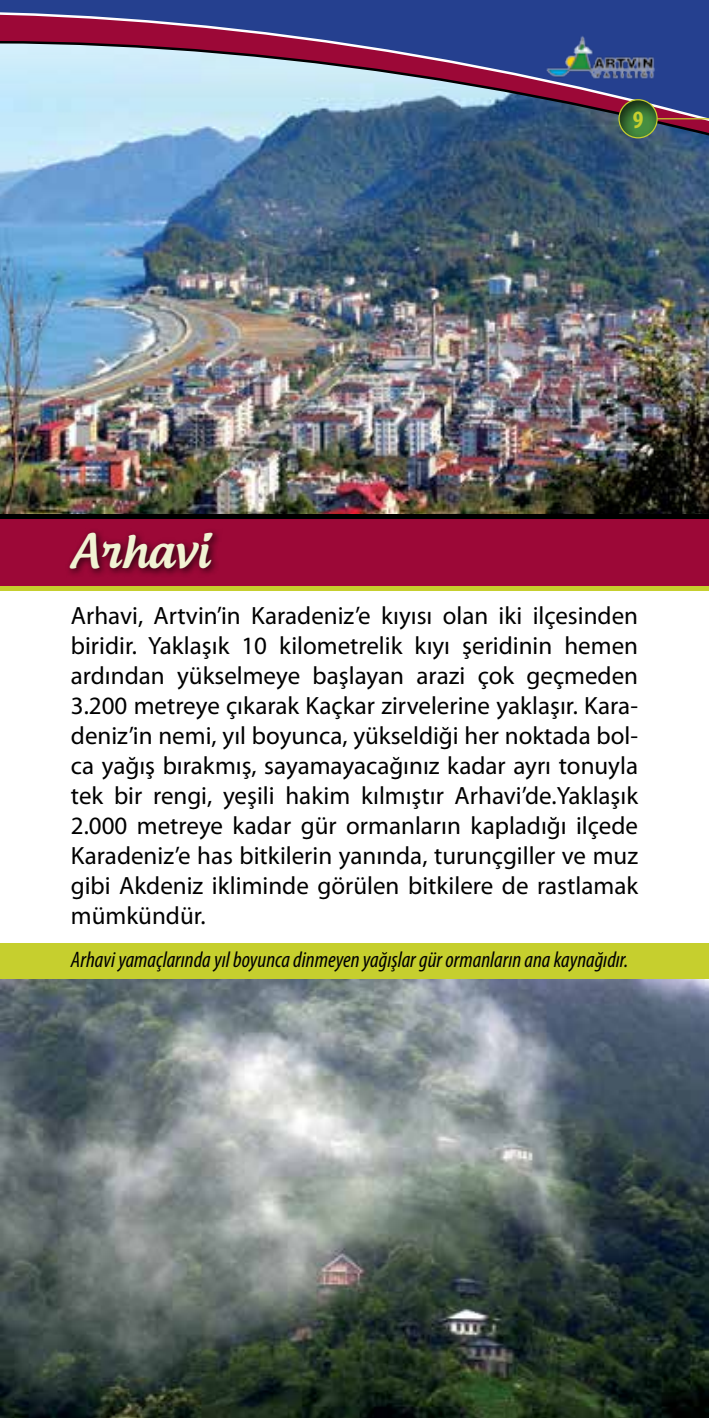
<style>
.page{position:relative;width:709px;height:1418px;background:#fff}
.page>*{position:absolute;margin:0;border:0;box-sizing:border-box;transform-origin:0 0}
.t1{font:500 45px "Androgyne";color:#f1f2d3}
.t2{font:25px/30px "Myriad Pro";color:#000;text-align:justify}
.t3{font:700 condensed 25px "Myriad Pro";color:#c6cf2e}
.t4{font:italic condensed 22.5px "Myriad Pro";color:#000}
</style>
<div class="page">
<img style="left:0;top:442px;width:709px;height:72px">
<img style="left:1px;top:978px;width:708px;height:439px">
<img style="left:0;top:960px;width:1px;height:457px">
<div style="left:0;top:942px;width:709px;height:36px;background:#c6cf2e"></div>
<div style="left:0;top:524px;width:709px;height:66px;background:linear-gradient(to right,#c6cf2e,#c6cf2e)"></div>
<div style="left:0;top:514px;width:709px;height:66px;background:#000"></div>
<div style="left:0;top:519px;width:709px;height:66px;background:#9c0837"></div>
<div style="left:65px;top:527px;width:158px;height:51px;background:#000;opacity:.75"></div>
<img style="left:0;top:372px;width:709px;height:70px">
<img style="left:0;top:0;width:709px;height:372px">
<img style="left:545px;top:30px;width:112px;height:65px">
<div style="left:618px;top:97px;width:42px;height:45px;background:#000;opacity:.75"></div>
<div style="left:618px;top:99px;width:39px;height:39px;border:1px solid #c6cf2e;border-radius:50%"></div>
<hr style="left:657px;top:118px;width:52px;height:1px;background:#c6cf2e">
<h1 class="t1" style="left:71px;top:522px;width:140px">Arhavi</h1>
<p class="t3" style="left:632px;top:104px;width:12px">9</p>
<p class="t2" style="left:71px;top:600px;width:568px">Arhavi, Artvin’in Karadeniz’e kıyısı olan iki ilçesinden biridir. Yaklaşık 10 kilometrelik kıyı şeridinin hemen ardından yükselmeye başlayan arazi çok geçmeden 3.200 metreye çıkarak Kaçkar zirvelerine yaklaşır. Kara&shy;deniz’in nemi, yıl boyunca, yükseldiği her noktada bol&shy;ca yağış bırakmış, sayamayacağınız kadar ayrı tonuyla tek bir rengi, yeşili hakim kılmıştır Arhavi’de.Yaklaşık 2.000 metreye kadar gür ormanların kapladığı ilçede Karadeniz’e has bitkilerin yanında, turunçgiller ve muz gibi Akdeniz ikliminde görülen bitkilere de rastlamak mümkündür.</p>
<p class="t4" style="left:71px;top:946px;width:559px">Arhavi yamaçlarında yıl boyunca dinmeyen yağışlar gür ormanların ana kaynağıdır.</p>
</div>
